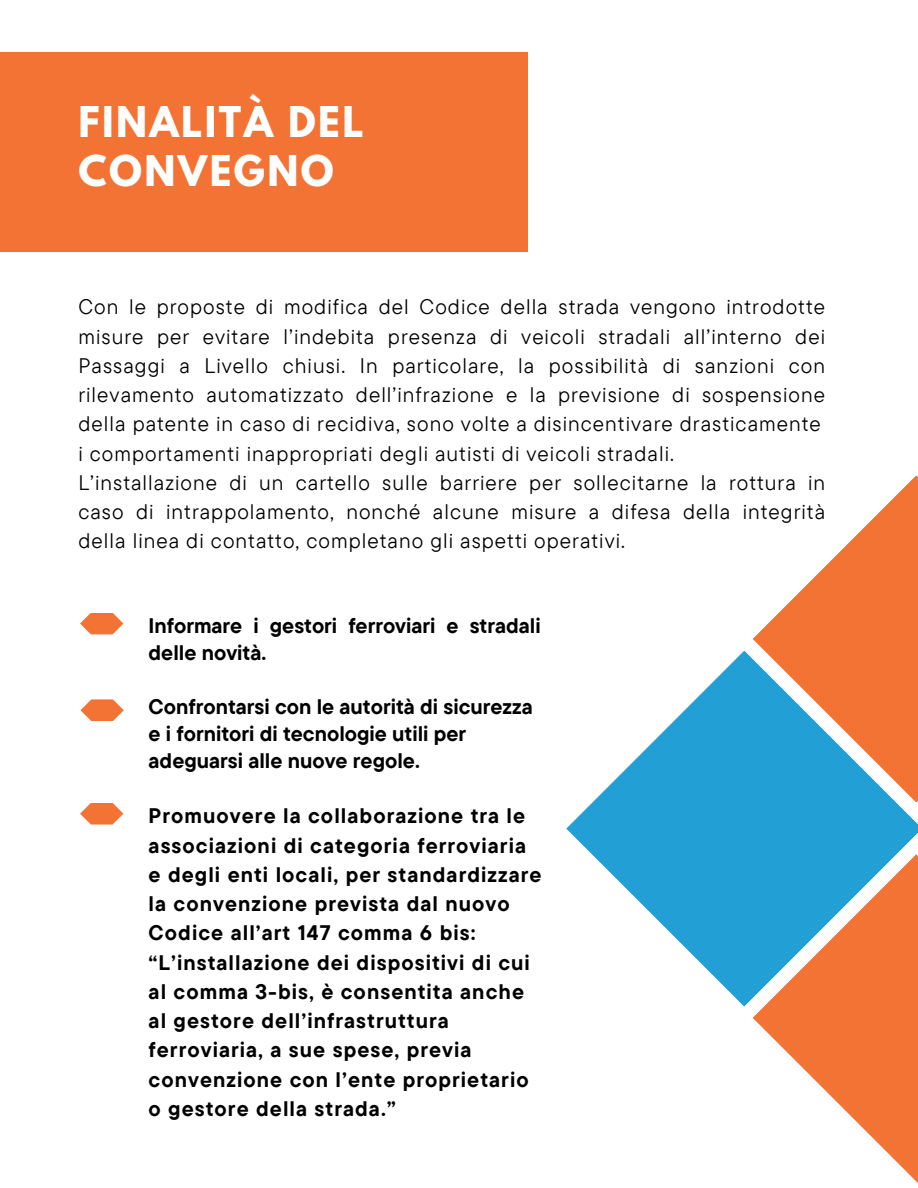
<style>
.page{position:relative;width:918px;height:1188px;background:#fff}
.page>*{position:absolute;margin:0;border:0;box-sizing:border-box;transform-origin:0 0}
.t1{font:700 37.5px/48.3px "League Spartan";letter-spacing:.065em;color:#fff}
.t2{font:21px/29.2px "TT Commons Pro";letter-spacing:.05em;color:#000;text-align:justify}
.t3{font:700 21px/29.2px "TT Commons Pro";letter-spacing:.05em;color:#000}
.t4{font:700 21px/27px "TT Commons Pro";color:#000}
</style>
<div class="page">
<div style="left:0;top:52px;width:527px;height:199px;background:#f37335"></div>
<svg style="left:80px;top:613px;width:43px;height:21px"></svg>
<svg style="left:80px;top:699px;width:44px;height:22px"></svg>
<svg style="left:80px;top:803px;width:43px;height:22px"></svg>
<svg style="left:753px;top:475px;width:165px;height:175px;fill:#f37335"></svg>
<svg style="left:753px;top:1007px;width:165px;height:176px;fill:#f37335"></svg>
<svg style="left:566px;top:650px;width:352px;height:357px;fill:#22a0d5"></svg>
<h1 class="t1" style="left:78px;top:103px;width:287px">FINALITÀ DEL<br>CONVEGNO</h1>
<p class="t2" style="left:78px;top:292px;width:748px">Con le proposte di modifica del Codice della strada vengono introdotte misure per evitare l’indebita presenza di veicoli stradali all’interno dei Passaggi a Livello chiusi. In particolare, la possibilità di sanzioni con rilevamento automatizzato dell’infrazione e la previsione di sospensione della patente in caso di recidiva, sono volte a disincentivare drasticamente</p>
<h2 class="t2" style="left:78px;top:438px;width:597px">i comportamenti inappropriati degli autisti di veicoli stradali.</h2>
<h2 class="t2" style="left:78px;top:467px;width:748px">L’installazione di un cartello sulle barriere per sollecitarne la rottura in caso di intrappolamento, nonché alcune misure a difesa della integrità della linea di contatto, completano gli aspetti operativi.</h2>
<p class="t4" style="left:149px;top:611px;width:394px">Informare i gestori ferroviari e stradali delle novità.</p>
<p class="t4" style="left:149px;top:692px;width:386px">Confrontarsi con le autorità di sicurezza e i fornitori di tecnologie utili per adeguarsi alle nuove regole.</p>
<h2 class="t3" style="left:149px;top:801px;width:395px">Promuovere la collaborazione tra le associazioni di categoria ferroviaria e degli enti locali, per standardizzare la convenzione prevista dal nuovo Codice all’art 147 comma 6 bis: “L’installazione dei dispositivi di cui al comma 3-bis, è consentita anche al gestore dell’infrastruttura ferroviaria, a sue spese, previa convenzione con l’ente proprietario o gestore della strada.”</h2>
</div>
